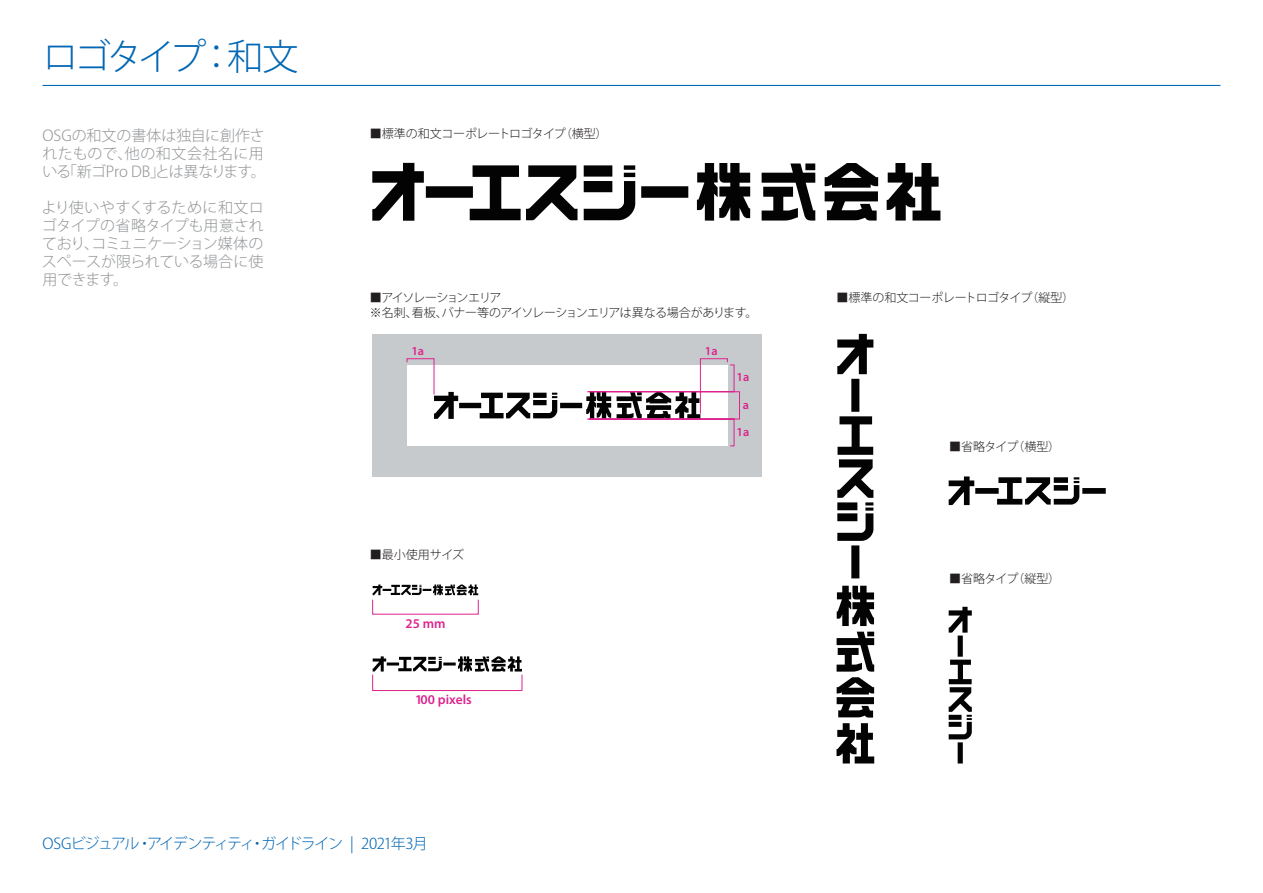
<style>
.page{position:relative;width:1263px;height:893px;background:#fff}
.page>*{position:absolute;margin:0;border:0;box-sizing:border-box;transform-origin:0 0}
.t1{font:300 36px "Koz Go Pro";letter-spacing:-.115em;color:#0166b3}
.t2{font:300 15px/18px "Koz Go Pro";letter-spacing:-.01em;color:#939598}
.t3{font:300 15px "Koz Go Pro";letter-spacing:-.08em;color:#0166b3}
.t4{font:600 13.5px "Myriad Pro";color:#dc238d}
.t5{font:600 13.35px "Myriad Pro";color:#dc238d}
.t6{font:600 12.3px/26.8px "Myriad Pro";color:#dc238d;text-align:center}
.t7{font:300 12px/14.4px "Koz Go Pro";letter-spacing:-.04em;color:#231f20}
.t8{font:300 12px "Koz Go Pro";color:#231f20}
</style>
<div class="page">
<svg style="left:372px;top:163px;width:568px;height:58px"></svg>
<svg style="left:836px;top:334px;width:38px;height:429px"></svg>
<svg style="left:949px;top:476px;width:157px;height:29px"></svg>
<svg style="left:949px;top:607px;width:23px;height:156px"></svg>
<svg style="left:373px;top:584px;width:105px;height:11px"></svg>
<div style="left:372px;top:674px;width:150px;height:17px;border:1px solid #dc238d"></div>
<svg style="left:373px;top:656px;width:149px;height:15px"></svg>
<div style="left:372px;top:334px;width:390px;height:142px;background:#c7cacc"></div>
<svg style="left:406px;top:358px;width:334px;height:88px;background:#dbd7da"></svg>
<hr style="left:43px;top:85px;width:1177px;height:1px;background:#0166b3">
<h1 class="t1" style="left:43px;top:33px;width:257px">ロゴタイプ：和文</h1>
<p class="t2" style="left:42px;top:126px;width:225px">OSGの和文の書体は独自に創作されたもので、他の和文会社名に用いる「新ゴPro DB」とは異なります。</p>
<p class="t2" style="left:42px;top:198px;width:224px;text-align:justify">より使いやすくするために和文ロゴタイプの省略タイプも用意されており、コミュニケーション媒体のスペースが限られている場合に使用できます。</p>
<p class="t7" style="left:370px;top:127px;width:239px">■標準の和文コーポレートロゴタイプ（横型）</p>
<p class="t7" style="left:370px;top:291px;width:389px">■アイソレーションエリア<br>※名刺、看板、バナー等のアイソレーションエリアは異なる場合があります。</p>
<p class="t7" style="left:836px;top:291px;width:239px">■標準の和文コーポレートロゴタイプ（縦型）</p>
<p class="t6" style="left:411px;top:337px;width:14px">1a</p>
<p class="t6" style="left:705px;top:337px;width:14px">1a</p>
<p class="t6" style="left:736px;top:363px;width:14px">1a</p>
<p class="t6" style="left:736px;top:391px;width:14px">a<br>1a</p>
<p class="t8" style="left:370px;top:546px;width:96px">■最小使用サイズ</p>
<p class="t5" style="left:406px;top:614px;width:41px">25 mm</p>
<p class="t4" style="left:415px;top:691px;width:58px">100 pixels</p>
<p class="t7" style="left:949px;top:440px;width:112px">■省略タイプ（横型）</p>
<p class="t7" style="left:949px;top:571px;width:112px">■省略タイプ（縦型）</p>
<p class="t3" style="left:43px;top:833px;width:387px">OSGビジュアル・アイデンティティ・ガイドライン | 2021年3月</p>
</div>
